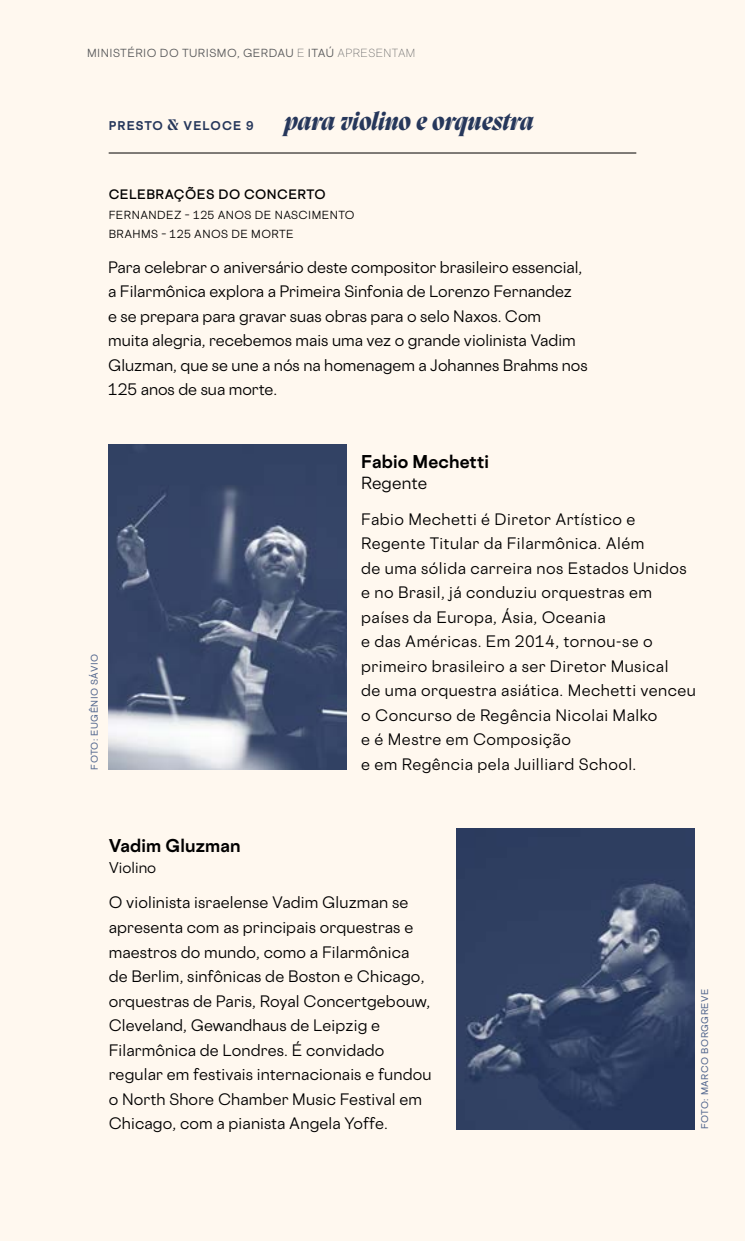
<style>
.page{position:relative;width:745px;height:1241px;background:#fff}
.page>*{position:absolute;margin:0;border:0;box-sizing:border-box;transform-origin:0 0}
.t1{font:italic 800 24.5px "Migra";letter-spacing:.01em;color:#26375b}
.t2{font:700 16.62px "Cosmica";letter-spacing:.01em;color:#000}
.t3{font:15.75px "Cosmica";letter-spacing:.01em;color:#000}
.t4{font:14.88px/24.5px "Cosmica";letter-spacing:.01em;color:#000}
.t5{font:14.88px/24.5px "Cosmica";letter-spacing:.03em;color:#000}
.t6{font:14px "Cosmica";color:#000}
.t7{font:600 12.25px "Cosmica";letter-spacing:.04em;color:#000}
.t8{font:700 11.38px "Cosmica";letter-spacing:.1em;color:#26375b}
.t9{font:10.5px/19.6px "Cosmica";letter-spacing:.04em;color:#000}
.t10{font:10.5px "Cosmica";letter-spacing:.04em;color:#58595b}
.t11{font:500 8.75px "Cosmica";letter-spacing:.06em;color:#54688f}
.s1{font-weight:300}
.s2{font-family:"Migra";font-size:15.75px}
</style>
<div class="page">
<div style="left:0;top:0;width:744px;height:1240px;background:#fff8ef"></div>
<hr style="left:109px;top:153px;width:527px;height:1px;background:#000">
<img style="left:109px;top:444px;width:238px;height:325px">
<img style="left:456px;top:828px;width:238px;height:300px">
<p class="t10" style="left:87px;top:46px;width:329px">MINISTÉRIO DO TURISMO, GERDAU <span class="s1">E</span> ITAÚ <span class="s1">APRESENTAM</span></p>
<p class="t8" style="left:109px;top:119px;width:146px">PRESTO <span class="s2">&amp;</span> VELOCE 9</p>
<h1 class="t1" style="left:284px;top:104px;width:250px">para violino e orquestra</h1>
<p class="t7" style="left:109px;top:187px;width:218px">CELEBRAÇÕES DO CONCERTO</p>
<p class="t9" style="left:109px;top:205px;width:247px">FERNANDEZ – 125 ANOS DE NASCIMENTO<br>BRAHMS – 125 ANOS DE MORTE</p>
<p class="t4" style="left:108px;top:254px;width:480px">Para celebrar o aniversário deste compositor brasileiro essencial, a Filarmônica explora a Primeira Sinfonia de Lorenzo Fernandez<br>e se prepara para gravar suas obras para o selo Naxos. Com<br>muita alegria, recebemos mais uma vez o grande violinista Vadim Gluzman, que se une a nós na homenagem a Johannes Brahms nos 125 anos de sua morte.</p>
<p class="t2" style="left:361px;top:451px;width:129px">Fabio Mechetti</p>
<p class="t11" style="left:89px;top:769px;width:117px;rotate:-90deg">FOTO: EUGÊNIO SÁVIO</p>
<p class="t3" style="left:361px;top:473px;width:67px">Regente</p>
<p class="t5" style="left:361px;top:506px;width:336px">Fabio Mechetti é Diretor Artístico e Regente Titular da Filarmônica. Além<br>de uma sólida carreira nos Estados Unidos e no Brasil, já conduziu orquestras em países da Europa, Ásia, Oceania<br>e das Américas. Em 2014, tornou-se o primeiro brasileiro a ser Diretor Musical<br>de uma orquestra asiática. Mechetti venceu o Concurso de Regência Nicolai Malko<br>e é Mestre em Composição</p>
<p class="t5" style="left:361px;top:751px;width:276px">e em Regência pela Juilliard School.</p>
<p class="t2" style="left:109px;top:834px;width:133px">Vadim Gluzman</p>
<p class="t6" style="left:109px;top:858px;width:49px">Violino</p>
<p class="t4" style="left:109px;top:890px;width:324px">O violinista israelense Vadim Gluzman se apresenta com as principais orquestras e maestros do mundo, como a Filarmônica de Berlim, sinfônicas de Boston e Chicago, orquestras de Paris, Royal Concertgebouw, Cleveland, Gewandhaus de Leipzig e Filarmônica de Londres. É convidado regular em festivais internacionais e fundou o North Shore Chamber Music Festival em Chicago, com a pianista Angela Yoffe.</p>
<p class="t11" style="left:698px;top:1128px;width:142px;rotate:-90deg">FOTO: MARCO BORGGREVE</p>
</div>
